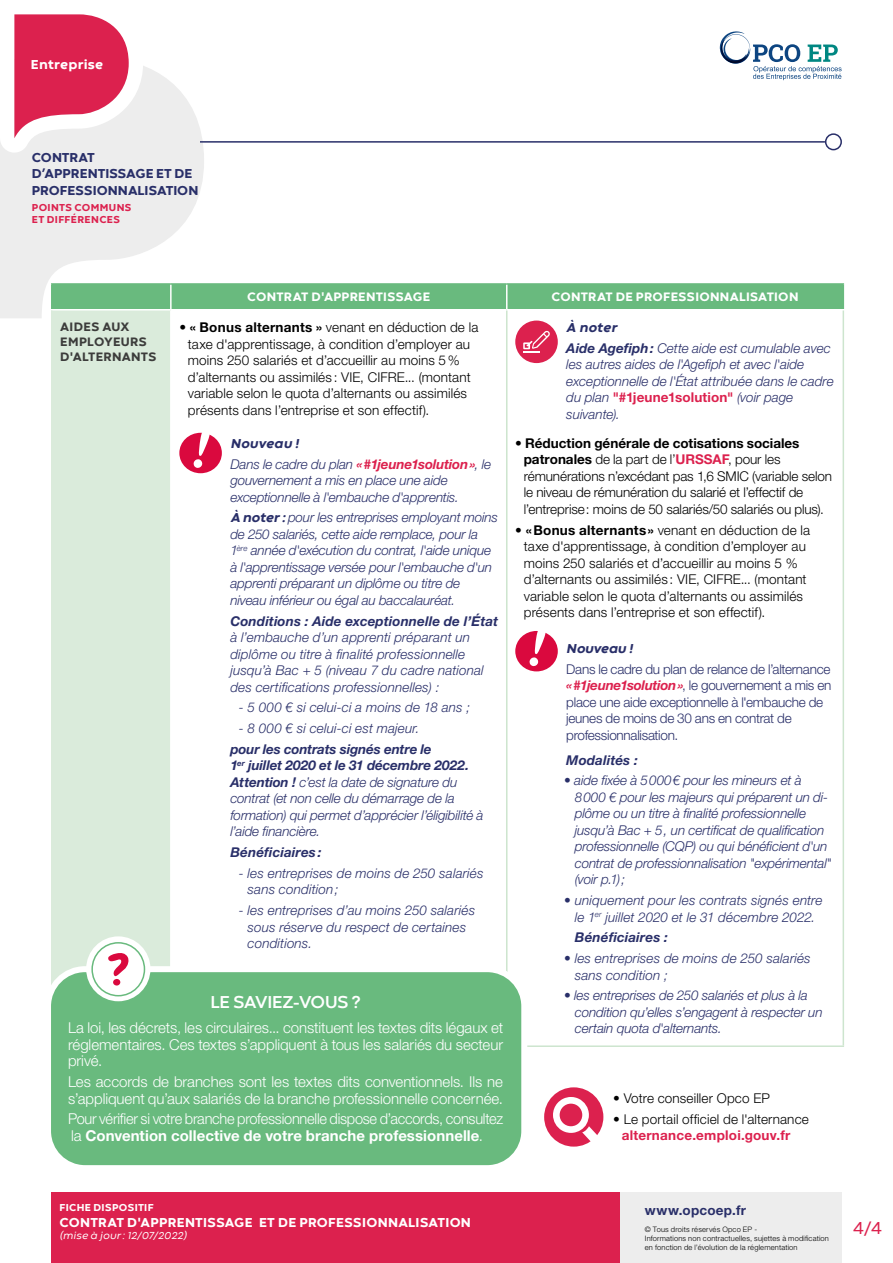
<style>
.page{position:relative;width:893px;height:1263px;background:#fff}
.page>*{position:absolute;margin:0;border:0;box-sizing:border-box;transform-origin:0 0}
.t1{font:700 18px "Codec Warm";letter-spacing:-.015em;color:#fff}
.t2{font:18px "Codec Warm";color:#dc214e}
.t3{font:300 15px/16.5px "Helvetica Neue LT Std";letter-spacing:-.005em;color:#fff}
.t4{font:italic 300 13.5px/16.5px "Helvetica Neue LT Std";letter-spacing:-.005em;color:#292f69}
.t5{font:300 13.5px/16.5px "Helvetica Neue LT Std";letter-spacing:.01em;color:#000}
.t6{font:300 13.5px/16.5px "Helvetica Neue LT Std";letter-spacing:-.01em;color:#000}
.t7{font:300 13.5px/16.5px "Helvetica Neue LT Std";letter-spacing:-.02em;color:#292f69}
.t8{font:italic 700 13.5px "Helvetica Neue LT Std";letter-spacing:.01em;color:#292f69}
.t9{font:800 13.5px "Codec Warm";letter-spacing:.02em;color:#fff}
.t10{font:800 13.5px/16.5px "Codec Warm";color:#292f69}
.t11{font:700 13.5px "Helvetica Neue LT Std";letter-spacing:.02em;color:#dc214e}
.t12{font:italic 800 13.5px "Codec Warm";letter-spacing:.005em;color:#292f69}
.t13{font:700 13.5px "Helvetica Neue LT Std";letter-spacing:.02em;color:#292f69}
.t14{font:800 12.75px "Codec Warm";letter-spacing:.02em;color:#fff}
.t15{font:800 12.75px/15px "Codec Warm";letter-spacing:.02em;color:#3c3c3b}
.t16{font:800 10.5px/12.6px "Codec Warm";letter-spacing:.035em;color:#dc214e}
.t17{font:italic 10.5px "Codec Warm";letter-spacing:.015em;color:#fff}
.t18{font:800 10.5px "Codec Warm";letter-spacing:.03em;color:#fff}
.t19{font:300 7.5px/9px "Helvetica Neue LT Std";letter-spacing:.025em;color:#000}
.s1{font-weight:700}
.s2{font-weight:700;color:#dc214e}
.s3{font-family:"Codec Warm";font-weight:800}
.s4{font-weight:700;font-style:normal;color:#dc214e}
.s5{font-weight:700;font-style:italic;color:#dc214e}
</style>
<div class="page">
<div style="left:52px;top:310px;width:119px;height:736px;background:#daebdb"></div>
<hr style="left:171px;top:283px;width:336px;height:2px;background:#69ba7e">
<hr style="left:507px;top:283px;width:337px;height:2px;background:#69ba7e">
<div style="left:204px;top:284px;width:640px;height:25px;background:#69ba7e"></div>
<hr style="left:506px;top:310px;width:1px;height:735px;background:#cde5ce">
<hr style="left:843px;top:310px;width:1px;height:735px;background:#cde5ce">
<hr style="left:507px;top:1045px;width:337px;height:2px;background:#cde5ce">
<hr style="left:51px;top:310px;width:2px;height:735px;background:#daebdb">
<hr style="left:170px;top:310px;width:2px;height:735px;background:#fff">
<div style="left:179px;top:433px;width:43px;height:40px;background:#da093e;border-radius:50%"></div>
<svg style="left:193px;top:432px;width:17px;height:36px"></svg>
<div style="left:515px;top:321px;width:43px;height:42px;background:#dc214e;border-radius:50%"></div>
<svg style="left:523px;top:331px;width:27px;height:22px"></svg>
<div style="left:515px;top:631px;width:43px;height:40px;background:#da093e;border-radius:50%"></div>
<svg style="left:529px;top:631px;width:17px;height:35px"></svg>
<svg style="left:0;top:69px;width:204px;height:249px;fill:#ededed"></svg>
<svg style="left:0;top:14px;width:150px;height:150px"></svg>
<hr style="left:200px;top:141px;width:625px;height:2px;background:#292f69">
<div style="left:825px;top:133px;width:17px;height:17px;border:2px solid #292f69;border-radius:50%"></div>
<svg style="left:720px;top:31px;width:122px;height:49px"></svg>
<div style="left:51px;top:1193px;width:570px;height:70px;background:#dc214e"></div>
<div style="left:621px;top:1193px;width:221px;height:70px;background:#ededed"></div>
<div style="left:544px;top:1087px;width:59px;height:59px;background:#dc214e;border-radius:50%"></div>
<svg style="left:553px;top:1097px;width:45px;height:46px"></svg>
<div style="left:48px;top:969px;width:476px;height:199px;background:#69ba7e;border-radius:37px"></div>
<div style="left:45px;top:966px;width:482px;height:205px;border:6px solid #fff;border-radius:37px"></div>
<div style="left:86px;top:936px;width:64px;height:65px;border:6px solid #fff;border-radius:50%"></div>
<div style="left:92px;top:943px;width:52px;height:53px;background:#fff;border-radius:50%"></div>
<div style="left:91px;top:942px;width:54px;height:54px;border:2px solid #69ba7e;border-radius:50%"></div>
<svg style="left:108px;top:953px;width:21px;height:32px"></svg>
<p class="t9" style="left:31px;top:56px;width:74px">Entreprise</p>
<p class="t10" style="left:32px;top:150px;width:168px">CONTRAT<br>D’APPRENTISSAGE ET DE<br>PROFESSIONNALISATION</p>
<p class="t16" style="left:32px;top:202px;width:101px">POINTS COMMUNS<br>ET DIFFÉRENCES</p>
<p class="t14" style="left:247px;top:289px;width:185px">CONTRAT D'APPRENTISSAGE</p>
<p class="t14" style="left:552px;top:289px;width:248px">CONTRAT DE PROFESSIONNALISATION</p>
<p class="t15" style="left:60px;top:320px;width:98px">AIDES AUX<br>EMPLOYEURS<br>D'ALTERNANTS</p>
<p class="t5" style="left:188px;top:319px;width:292px;text-indent:-9px"><span class="s1">• « Bonus alternants »</span> venant en déduction de la taxe d'apprentissage, à condition d’employer au moins 250 salariés et d’accueillir au moins 5% d’alternants ou assimilés : VIE, CIFRE... (montant variable selon le quota d’alternants ou assimilés présents dans l’entreprise et son effectif).</p>
<p class="t12" style="left:230px;top:435px;width:70px">Nouveau !</p>
<p class="t4" style="left:230px;top:455px;width:262px">Dans le cadre du plan <span class="s2">«#1jeune1solution»</span>, le gouvernement a mis en place une aide exceptionnelle à l'embauche d'apprentis.</p>
<p class="t4" style="left:230px;top:509px;width:269px"><span class="s3">À noter :</span> pour les entreprises employant moins de 250 salariés, cette aide remplace, pour la 1<sup>ère</sup> année d'exécution du contrat, l'aide unique à l'apprentissage versée pour l'embauche d'un apprenti préparant un diplôme ou titre de niveau inférieur ou égal au baccalauréat.</p>
<p class="t8" style="left:230px;top:612px;width:269px">Conditions : Aide exceptionnelle de l’État</p>
<p class="t4" style="left:230px;top:629px;width:255px">à l’embauche d’un apprenti préparant un diplôme ou titre à finalité professionnelle jusqu’à Bac + 5 (niveau 7 du cadre national des certifications professionnelles) :</p>
<p class="t4" style="left:239px;top:699px;width:233px">- 5 000 € si celui-ci a moins de 18 ans ;</p>
<p class="t4" style="left:239px;top:720px;width:182px">- 8 000 € si celui-ci est majeur.</p>
<p class="t4" style="left:230px;top:741px;width:255px"><span class="s1">pour les contrats signés entre le<br>1</span><sup>er</sup> <span class="s1">juillet 2020 et le 31 décembre 2022.<br>Attention !</span> c’est la date de signature du contrat (et non celle du démarrage de la formation) qui permet d’apprécier l’éligibilité à l’aide financière.</p>
<p class="t8" style="left:230px;top:844px;width:93px">Bénéficiaires:</p>
<p class="t4" style="left:248px;top:865px;width:237px;text-indent:-9px">- les entreprises de moins de 250 salariés sans condition;</p>
<p class="t4" style="left:248px;top:902px;width:229px;text-indent:-9px">- les entreprises d’au moins 250 salariés sous réserve du respect de certaines conditions.</p>
<h1 class="t1" style="left:211px;top:991px;width:151px">LE SAVIEZ-VOUS ?</h1>
<p class="t3" style="left:68px;top:1019px;width:437px;text-align:justify">La loi, les décrets, les circulaires... constituent les textes dits légaux et réglementaires. Ces textes s’appliquent à tous les salariés du secteur privé.</p>
<p class="t3" style="left:68px;top:1073px;width:437px">Les accords de branches sont les textes dits conventionnels. Ils ne s’appliquent qu’aux salariés de la branche professionnelle concernée.</p>
<p class="t3" style="left:68px;top:1110px;width:437px">Pour vérifier si votre branche professionnelle dispose d’accords, consultez la <span class="s1">Convention collective de votre branche professionnelle</span>.</p>
<p class="t12" style="left:566px;top:319px;width:52px">À noter</p>
<p class="t4" style="left:566px;top:339px;width:269px"><span class="s1">Aide Agefiph:</span> Cette aide est cumulable avec les autres aides de l'Agefiph et avec l'aide exceptionnelle de l'État attribuée dans le cadre du plan <span class="s4">"#1jeune1solution"</span> (voir page suivante).</p>
<p class="t6" style="left:524px;top:434px;width:310px;text-indent:-9px"><span class="s1">• Réduction générale de cotisations sociales patronales</span> de la part de l’<span class="s2">URSSAF</span>, pour les rémunérations n’excédant pas 1,6 SMIC (variable selon le niveau de rémunération du salarié et l’effectif de l’entreprise: moins de 50 salariés/50 salariés ou plus).</p>
<p class="t5" style="left:524px;top:521px;width:288px;text-indent:-9px"><span class="s1">• «Bonus alternants»</span> venant en déduction de la taxe d'apprentissage, à condition d’employer au moins 250 salariés et d’accueillir au moins 5 % d’alternants ou assimilés : VIE, CIFRE... (montant variable selon le quota d’alternants ou assimilés présents dans l’entreprise et son effectif).</p>
<p class="t12" style="left:566px;top:640px;width:68px">Nouveau !</p>
<p class="t7" style="left:566px;top:660px;width:267px">Dans le cadre du plan de relance de l’alternance <span class="s5">«#1jeune1solution»</span>, le gouvernement a mis en place une aide exceptionnelle à l'embauche de jeunes de moins de 30 ans en contrat de professionnalisation.</p>
<p class="t8" style="left:566px;top:751px;width:73px">Modalités :</p>
<p class="t4" style="left:575px;top:772px;width:258px;text-indent:-11px">• aide fixée à 5000€ pour les mineurs et à 8000 € pour les majeurs qui préparent un di&shy;plôme ou un titre à finalité professionnelle jusqu’à Bac + 5, un certificat de qualification professionnelle (CQP) ou qui bénéficient d'un contrat de professionnalisation "expérimental" (voir p.1);</p>
<p class="t4" style="left:564px;top:892px;width:260px;text-align:center">• uniquement pour les contrats signés entre le 1<sup>er</sup> juillet 2020 et le 31 décembre 2022.</p>
<p class="t8" style="left:575px;top:929px;width:95px">Bénéficiaires :</p>
<p class="t4" style="left:575px;top:950px;width:237px;text-indent:-11px">• les entreprises de moins de 250 salariés sans condition ;</p>
<p class="t4" style="left:575px;top:987px;width:249px;text-indent:-11px">• les entreprises de 250 salariés et plus à la condition qu’elles s’engagent à respecter un certain quota d'alternants.</p>
<p class="t5" style="left:613px;top:1090px;width:158px">• Votre conseiller Opco EP</p>
<p class="t5" style="left:613px;top:1110px;width:197px">• Le portail officiel de l'alternance</p>
<p class="t11" style="left:622px;top:1127px;width:170px">alternance.emploi.gouv.fr</p>
<p class="t18" style="left:60px;top:1200px;width:96px">FICHE DISPOSITIF</p>
<p class="t9" style="left:60px;top:1213px;width:413px">CONTRAT D'APPRENTISSAGE ET DE PROFESSIONNALISATION</p>
<p class="t17" style="left:60px;top:1230px;width:129px">(mise à jour: 12/07/2022)</p>
<p class="t13" style="left:645px;top:1202px;width:103px">www.opcoep.fr</p>
<p class="t19" style="left:645px;top:1225px;width:186px">© Tous droits réservés Opco EP -<br>Informations non contractuelles, sujettes à modification en fonction de l’évolution de la réglementation</p>
<h1 class="t2" style="left:853px;top:1217px;width:31px">4/4</h1>
</div>
